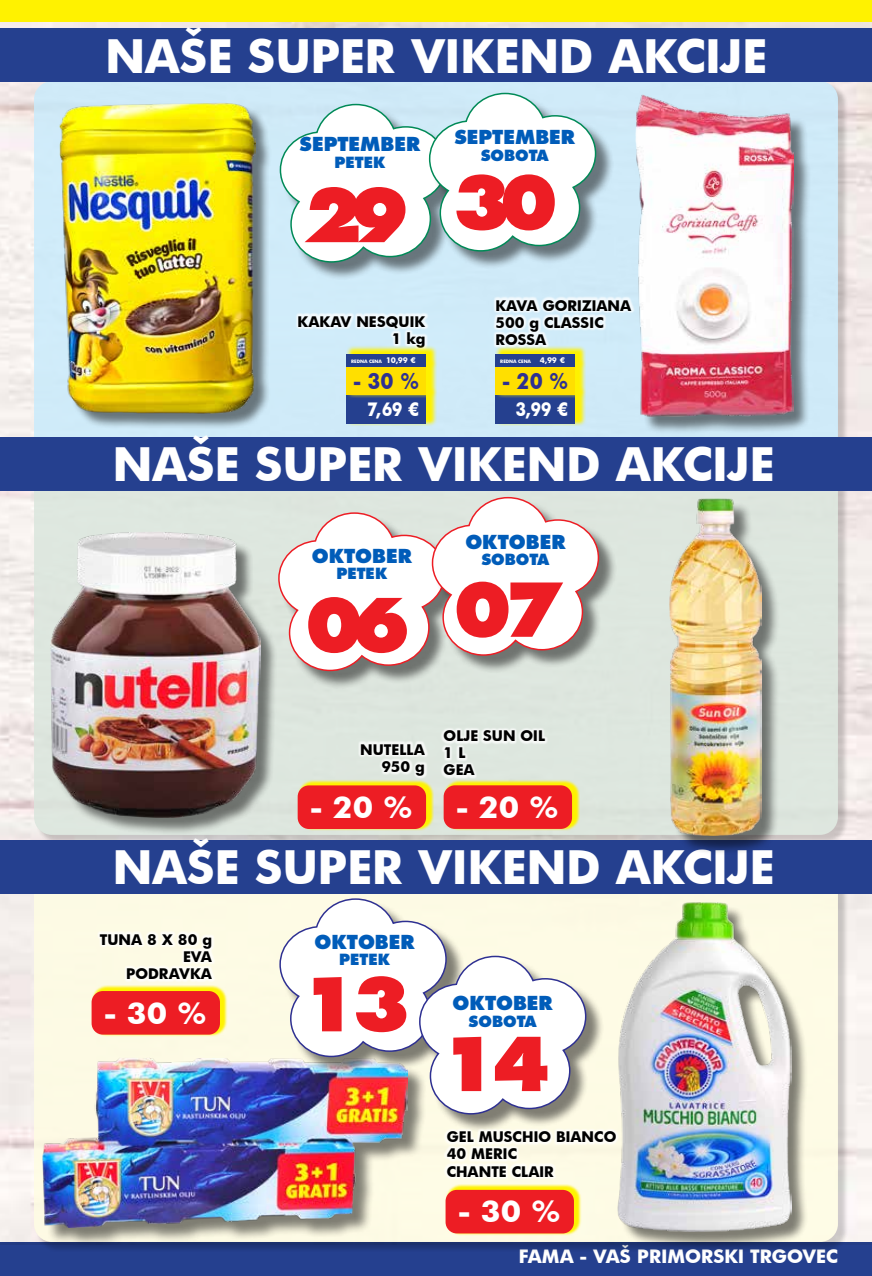
<style>
.page{position:relative;width:872px;height:1276px;background:#fff}
.page>*{position:absolute;margin:0;border:0;box-sizing:border-box;transform-origin:0 0}
.t1{font:800 72px "Futura LT";letter-spacing:-.15em;color:#ed1d24}
.t2{font:700 45px "Futura";color:#fff}
.t3{font:700 28.2px "Futura";color:#fff;scale:1.05 1}
.t4{font:700 21px "Futura";color:#2e3092;scale:.91 1}
.t5{font:800 18.75px "Futura LT";color:#005cb9}
.t6{font:700 18px "Futura";color:#fff}
.t7{font:700 18px "Futura";color:#fff;scale:.88 1}
.t8{font:800 15px "Futura LT";color:#005cb9}
.t9{font:700 14.25px/17.1px "Futura";color:#000;text-align:right}
.t10{font:700 4.5px "Futura";color:#fff}
.s1{font-size:7.5px}
</style>
<div class="page">
<div style="left:0;top:1242px;width:872px;height:34px;background:#25408f"></div>
<div style="left:0;top:0;width:872px;height:22px;background:#fff200"></div>
<img style="left:0;top:22px;width:872px;height:1222px">
<div style="left:35px;top:443px;width:813px;height:402px;background:#000;opacity:.22"></div>
<div style="left:34px;top:442px;width:804px;height:393px;background:#dae6dd;border-radius:18px"></div>
<div style="left:35px;top:847px;width:813px;height:405px;background:#000;opacity:.22"></div>
<div style="left:34px;top:846px;width:804px;height:396px;background:#fffde3;border-radius:18px"></div>
<div style="left:34px;top:81px;width:804px;height:397px;background:#c9ebfc;border-radius:18px"></div>
<div style="left:1px;top:29px;width:871px;height:53px;background:#25408f"></div>
<div style="left:1px;top:840px;width:871px;height:54px;background:#25408f"></div>
<div style="left:54px;top:534px;width:224px;height:301px;background:#000;opacity:.5"></div>
<img style="left:51px;top:532px;width:210px;height:285px">
<div style="left:638px;top:98px;width:173px;height:336px;background:#000;opacity:.5"></div>
<img style="left:635px;top:95px;width:158px;height:321px">
<svg style="left:92px;top:985px;width:135px;height:51px"></svg>
<div style="left:92px;top:991px;width:128px;height:43px;background:#ed1d24;border-radius:11px"></div>
<svg style="left:446px;top:1184px;width:135px;height:51px"></svg>
<div style="left:445px;top:1189px;width:129px;height:44px;background:#ed1d24;border-radius:11px"></div>
<svg style="left:445px;top:780px;width:135px;height:50px"></svg>
<div style="left:443px;top:785px;width:129px;height:44px;background:#ed1d24;border-radius:11px"></div>
<svg style="left:298px;top:780px;width:136px;height:51px"></svg>
<div style="left:298px;top:785px;width:128px;height:44px;background:#ed1d24;border-radius:11px"></div>
<div style="left:62px;top:105px;width:210px;height:325px;background:#000;opacity:.5"></div>
<img style="left:59px;top:102px;width:196px;height:311px">
<div style="left:45px;top:1060px;width:382px;height:187px;background:#000;opacity:.5"></div>
<img style="left:42px;top:1058px;width:366px;height:169px">
<div style="left:673px;top:501px;width:108px;height:354px;background:#000;opacity:.5"></div>
<img style="left:670px;top:499px;width:91px;height:337px">
<div style="left:620px;top:905px;width:189px;height:344px;background:#000;opacity:.5"></div>
<img style="left:618px;top:902px;width:173px;height:329px">
<div style="left:1px;top:436px;width:871px;height:54px;background:#25408f"></div>
<svg style="left:497px;top:398px;width:89px;height:28px"></svg>
<div style="left:495px;top:395px;width:79px;height:29px;background:#25408f"></div>
<svg style="left:497px;top:369px;width:89px;height:29px"></svg>
<div style="left:495px;top:366px;width:79px;height:29px;background:#ffdf00"></div>
<svg style="left:495px;top:348px;width:91px;height:21px"></svg>
<div style="left:495px;top:354px;width:79px;height:12px;background:#25408f"></div>
<hr style="left:0;top:634px;width:1px;height:534px;background:#000;opacity:.22">
<div style="left:282px;top:107px;width:183px;height:174px;background:#000;opacity:.5"></div>
<div style="left:281px;top:515px;width:183px;height:174px;background:#000;opacity:.5"></div>
<div style="left:434px;top:500px;width:183px;height:174px;background:#000;opacity:.5"></div>
<svg style="left:277px;top:496px;width:323px;height:176px"></svg>
<div style="left:422px;top:958px;width:183px;height:175px;background:#000;opacity:.5"></div>
<svg style="left:279px;top:898px;width:308px;height:217px"></svg>
<div style="left:432px;top:95px;width:183px;height:175px;background:#000;opacity:.5"></div>
<svg style="left:279px;top:92px;width:318px;height:171px"></svg>
<div style="left:358px;top:741px;width:70px;height:38px;background:#fff;opacity:.75"></div>
<div style="left:96px;top:931px;width:120px;height:51px;background:#fff;opacity:.75"></div>
<div style="left:444px;top:1128px;width:175px;height:52px;background:#fff;opacity:.75"></div>
<div style="left:295px;top:312px;width:134px;height:39px;background:#fff;opacity:.75"></div>
<div style="left:493px;top:296px;width:142px;height:52px;background:#fff;opacity:.75"></div>
<div style="left:440px;top:727px;width:108px;height:51px;background:#fff;opacity:.75"></div>
<svg style="left:348px;top:398px;width:89px;height:28px"></svg>
<div style="left:346px;top:395px;width:79px;height:29px;background:#25408f"></div>
<svg style="left:348px;top:369px;width:89px;height:29px"></svg>
<div style="left:346px;top:366px;width:79px;height:29px;background:#ffdf00"></div>
<svg style="left:346px;top:345px;width:91px;height:24px"></svg>
<div style="left:346px;top:354px;width:79px;height:12px;background:#25408f"></div>
<h2 class="t2" style="left:105px;top:24px;width:663px">NAŠE SUPER VIKEND AKCIJE</h2>
<h3 class="t5" style="left:299px;top:132px;width:122px">SEPTEMBER</h3>
<p class="t8" style="left:334px;top:153px;width:52px">PETEK</p>
<h1 class="t1" style="left:303px;top:169px;width:108px">29</h1>
<p class="t9" style="left:297px;top:312px;width:129px">KAKAV NESQUIK<br>1 kg</p>
<p class="t10" style="left:351px;top:358px;width:66px">REDNA CENA <span class="s1">10,99 €</span></p>
<h3 class="t4" style="left:353px;top:366px;width:73px">- 30 %</h3>
<p class="t7" style="left:367px;top:397px;width:60px">7,69 €</p>
<h3 class="t5" style="left:454px;top:125px;width:122px">SEPTEMBER</h3>
<p class="t8" style="left:481px;top:146px;width:70px">SOBOTA</p>
<h1 class="t1" style="left:452px;top:157px;width:108px">30</h1>
<p class="t9" style="left:495px;top:296px;width:137px;text-align:left">KAVA GORIZIANA<br>500 g CLASSIC<br>ROSSA</p>
<p class="t10" style="left:500px;top:358px;width:66px">REDNA CENA <span class="s1">4,99 €</span></p>
<h3 class="t4" style="left:502px;top:366px;width:73px">- 20 %</h3>
<p class="t7" style="left:515px;top:397px;width:61px">3,99 €</p>
<h2 class="t2" style="left:113px;top:432px;width:663px">NAŠE SUPER VIKEND AKCIJE</h2>
<h3 class="t5" style="left:312px;top:544px;width:102px">OKTOBER</h3>
<p class="t8" style="left:336px;top:564px;width:52px">PETEK</p>
<h1 class="t1" style="left:304px;top:579px;width:108px">06</h1>
<h3 class="t5" style="left:465px;top:530px;width:102px">OKTOBER</h3>
<p class="t8" style="left:481px;top:550px;width:70px">SOBOTA</p>
<h1 class="t1" style="left:452px;top:564px;width:113px">07</h1>
<p class="t9" style="left:360px;top:740px;width:66px">NUTELLA<br>950 g</p>
<p class="t9" style="left:443px;top:727px;width:103px;text-align:left">OLJE SUN OIL<br>1 L<br>GEA</p>
<h3 class="t3" style="left:310px;top:787px;width:99px">- 20 %</h3>
<h3 class="t3" style="left:456px;top:787px;width:99px">- 20 %</h3>
<h2 class="t2" style="left:113px;top:835px;width:663px">NAŠE SUPER VIKEND AKCIJE</h2>
<p class="t9" style="left:100px;top:930px;width:114px">TUNA 8 X 80 g<br>EVA<br>PODRAVKA</p>
<h3 class="t3" style="left:104px;top:993px;width:99px">- 30 %</h3>
<h3 class="t5" style="left:314px;top:930px;width:102px">OKTOBER</h3>
<p class="t8" style="left:339px;top:950px;width:52px">PETEK</p>
<h1 class="t1" style="left:300px;top:958px;width:113px">13</h1>
<h3 class="t5" style="left:452px;top:991px;width:102px">OKTOBER</h3>
<p class="t8" style="left:468px;top:1011px;width:70px">SOBOTA</p>
<h1 class="t1" style="left:440px;top:1018px;width:113px">14</h1>
<p class="t9" style="left:447px;top:1128px;width:171px;text-align:left">GEL MUSCHIO BIANCO<br>40 MERIC<br>CHANTE CLAIR</p>
<h3 class="t3" style="left:458px;top:1192px;width:99px">- 30 %</h3>
<p class="t6" style="left:519px;top:1243px;width:321px">FAMA - VAŠ PRIMORSKI TRGOVEC</p>
</div>
